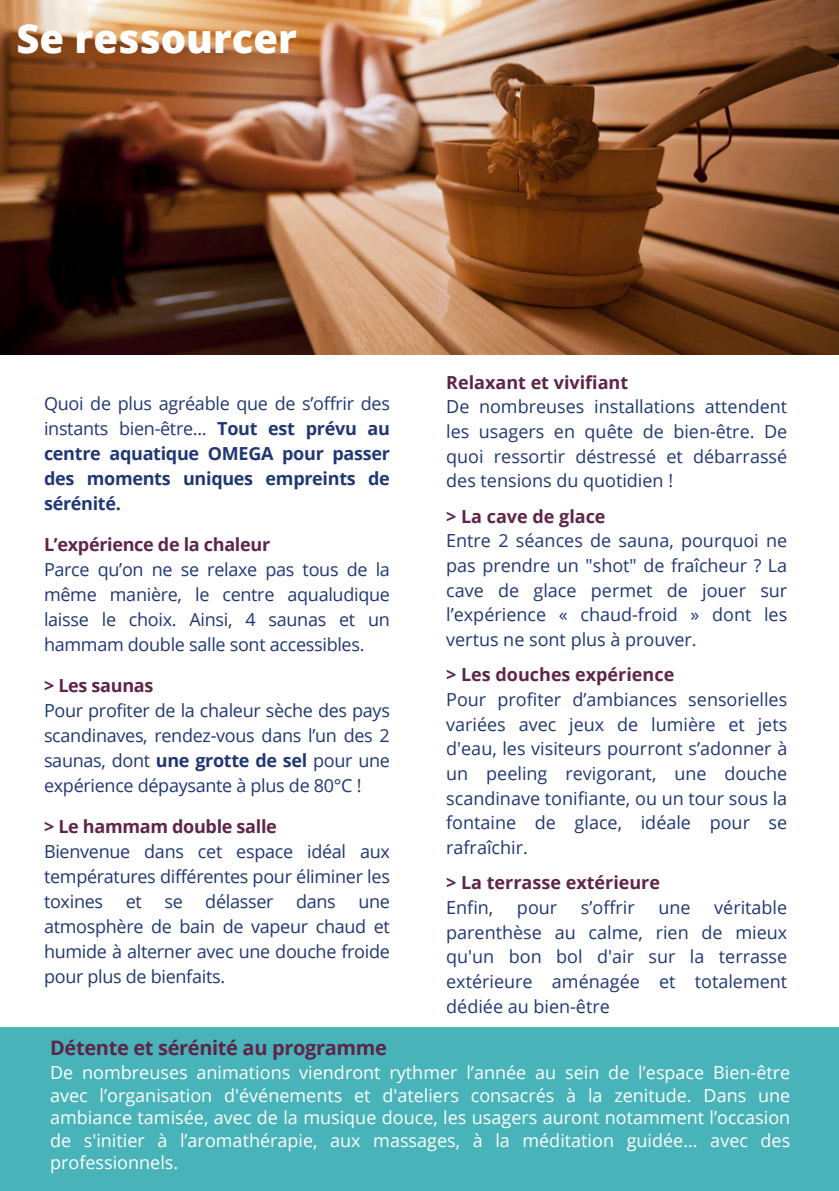
<style>
.page{position:relative;width:839px;height:1191px;background:#fff}
.page>*{position:absolute;margin:0;border:0;box-sizing:border-box;transform-origin:0 0}
.t1{font:800 40px "Open Sans";color:#fff}
.t2{font:700 20px "Open Sans";letter-spacing:-.015em;color:#5e244a}
.t3{font:18px/24.6px "Open Sans";color:#203774;text-align:justify}
.t4{font:18px/22.4px "Open Sans";color:#fff;text-align:justify}
.t5{font:700 18px/25px "Open Sans";letter-spacing:-.015em;color:#203774;text-align:justify}
.t6{font:700 18px "Open Sans";color:#5e244a}
.s1{font-weight:400}
.s2{font-weight:700}
</style>
<div class="page">
<img style="left:0;top:0;width:838px;height:355px">
<div style="left:0;top:1028px;width:838px;height:163px;background:#48b4b9"></div>
<p class="t1" style="left:16px;top:10px;width:282px">Se ressourcer</p>
<h1 class="t5" style="left:44px;top:390px;width:347px"><span class="s1">Quoi de plus agréable que de s’offrir des instants bien-être...</span> Tout est prévu au centre aquatique OMEGA pour passer des moments uniques empreints de sérénité.</h1>
<p class="t6" style="left:44px;top:532px;width:228px">L’expérience de la chaleur</p>
<p class="t3" style="left:44px;top:556px;width:347px">Parce qu’on ne se relaxe pas tous de la même manière, le centre aqualudique laisse le choix. Ainsi, 4 saunas et un hammam double salle sont accessibles.</p>
<p class="t6" style="left:44px;top:673px;width:111px">&gt; Les saunas</p>
<p class="t3" style="left:44px;top:697px;width:347px">Pour profiter de la chaleur sèche des pays scandinaves, rendez-vous dans l’un des 2 saunas, dont <span class="s2">une grotte de sel</span> pour une expérience dépaysante à plus de 80°C !</p>
<p class="t6" style="left:44px;top:814px;width:234px">&gt; Le hammam double salle</p>
<p class="t3" style="left:44px;top:838px;width:347px">Bienvenue dans cet espace idéal aux températures différentes pour éliminer les toxines</p>
<p class="t3" style="left:126px;top:889px;width:18px">et</p>
<p class="t3" style="left:164px;top:889px;width:20px">se</p>
<p class="t3" style="left:205px;top:889px;width:70px">délasser</p>
<p class="t3" style="left:296px;top:889px;width:41px">dans</p>
<p class="t3" style="left:44px;top:888px;width:347px;text-indent:314px">une atmosphère de bain de vapeur chaud et humide à alterner avec une douche froide pour plus de bienfaits.</p>
<p class="t6" style="left:446px;top:369px;width:183px">Relaxant et vivifiant</p>
<p class="t3" style="left:446px;top:394px;width:342px">De nombreuses installations attendent les usagers en quête de bien-être. De quoi ressortir déstressé et débarrassé des tensions du quotidien !</p>
<p class="t6" style="left:446px;top:503px;width:161px">&gt; La cave de glace</p>
<p class="t3" style="left:446px;top:528px;width:342px">Entre 2 séances de sauna, pourquoi ne pas prendre un "shot" de fraîcheur ? La cave de glace permet de jouer sur l’expérience « chaud-froid » dont les vertus ne sont plus à prouver.</p>
<p class="t6" style="left:446px;top:662px;width:229px">&gt; Les douches expérience</p>
<p class="t3" style="left:446px;top:687px;width:342px">Pour profiter d’ambiances sensorielles variées avec jeux de lumière et jets d'eau, les visiteurs pourront s’adonner à un peeling revigorant, une douche scandinave tonifiante, ou un tour sous la fontaine de glace, idéale pour se rafraîchir.</p>
<p class="t6" style="left:446px;top:870px;width:215px">&gt; La terrasse extérieure</p>
<p class="t3" style="left:446px;top:895px;width:49px">Enfin,</p>
<p class="t3" style="left:517px;top:895px;width:42px">pour</p>
<p class="t3" style="left:581px;top:895px;width:55px">s’offrir</p>
<p class="t3" style="left:658px;top:895px;width:34px">une</p>
<p class="t3" style="left:446px;top:895px;width:342px;text-indent:268px">véritable parenthèse au calme, rien de mieux qu'un bon bol d'air sur la terrasse extérieure aménagée et totalement dédiée au bien-être</p>
<p class="t2" style="left:50px;top:1034px;width:338px">Détente et sérénité au programme</p>
<p class="t4" style="left:50px;top:1061px;width:741px">De nombreuses animations viendront rythmer l’année au sein de l’espace Bien-être avec l’organisation d'événements et d'ateliers consacrés à la zenitude. Dans une ambiance tamisée, avec de la musique douce, les usagers auront notamment l’occasion de s'initier à l’aromathérapie, aux massages, à la méditation guidée... avec des professionnels.</p>
</div>
